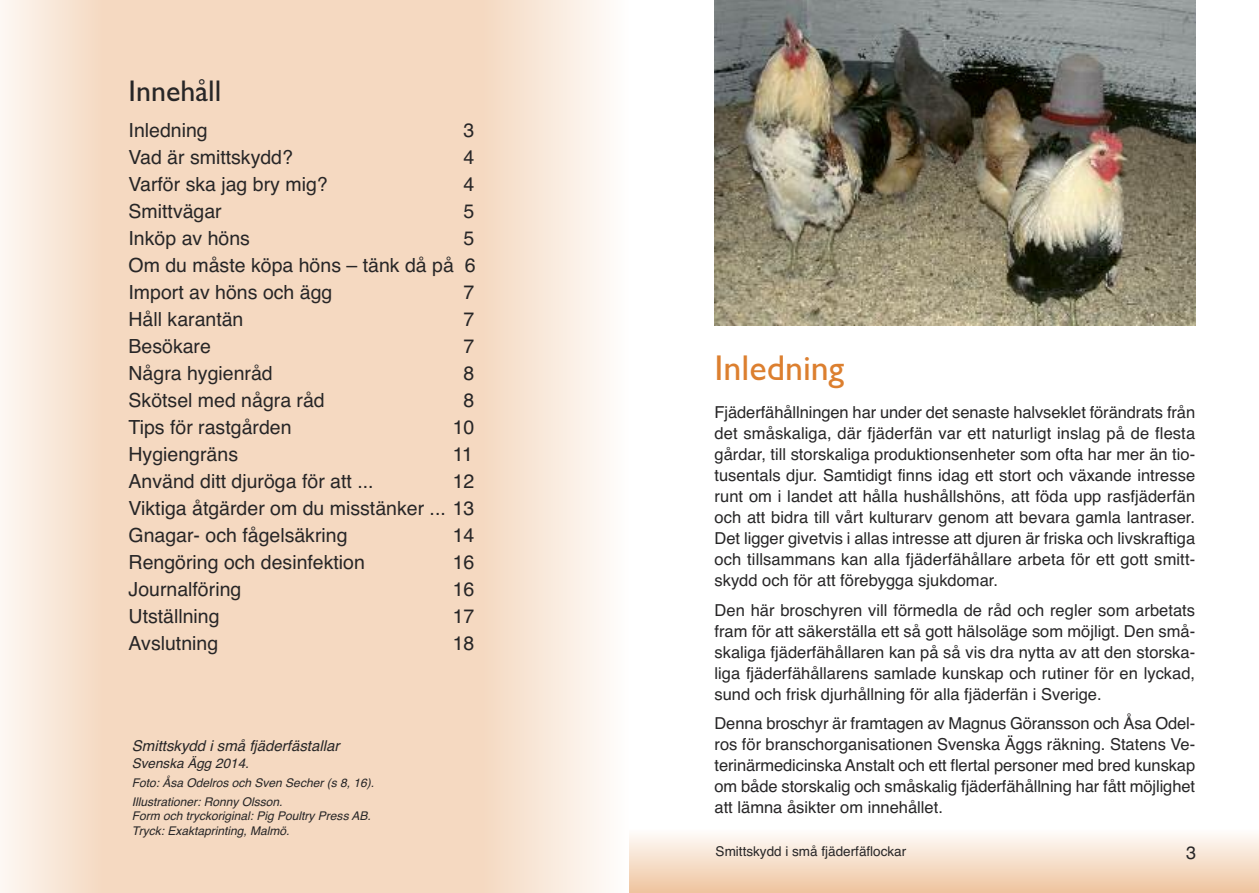
<style>
.page{position:relative;width:1259px;height:893px;background:#fff}
.page>*{position:absolute;margin:0;border:0;box-sizing:border-box;transform-origin:0 0}
.t1{font:36px "Gill Sans";color:#dc7f2f}
.t2{font:30px "Gill Sans";color:#272627}
.t3{font:19.5px/27px "Helvetica";color:#272627;text-align:justify}
.t4{font:18px "Helvetica";color:#272627}
.t5{font:16.5px/21px "Helvetica";color:#272627;text-align:justify}
.t6{font:italic 15px "Helvetica";color:#272627}
.t7{font:13.5px "Helvetica";color:#272627}
.t8{font:italic 13.5px "Helvetica";color:#272627}
.t9{font:italic 12px/18.6px "Helvetica";color:#272627}
</style>
<div class="page">
<div style="left:102px;top:0;width:385px;height:893px;background:#f5d9c1"></div>
<div style="left:482px;top:0;width:147px;height:893px;background:linear-gradient(to right,#f5d9c1,#fffefe)"></div>
<div style="left:0;top:0;width:102px;height:893px;background:linear-gradient(to right,#fdf8f4,#f5dac2)"></div>
<div style="left:629px;top:829px;width:630px;height:64px;background:linear-gradient(to bottom,#fffdfc,#efc49f)"></div>
<img style="left:714px;top:0;width:481px;height:325px">
<h2 class="t2" style="left:129px;top:74px;width:94px">Innehåll</h2>
<p class="t3" style="left:129px;top:117px;width:81px">Inledning</p>
<p class="t3" style="left:463px;top:117px;width:12px">3</p>
<p class="t3" style="left:129px;top:144px;width:166px">Vad är smittskydd?</p>
<p class="t3" style="left:463px;top:144px;width:12px">4</p>
<p class="t3" style="left:129px;top:171px;width:201px">Varför ska jag bry mig?</p>
<p class="t3" style="left:463px;top:171px;width:12px">4</p>
<p class="t3" style="left:129px;top:198px;width:95px">Smittvägar</p>
<p class="t3" style="left:463px;top:198px;width:12px">5</p>
<p class="t3" style="left:129px;top:225px;width:123px">Inköp av höns</p>
<p class="t3" style="left:129px;top:225px;width:348px;text-indent:335px">5<br>Om du måste köpa höns – tänk då på 6<br>Import av höns och ägg</p>
<p class="t3" style="left:463px;top:279px;width:12px">7</p>
<p class="t3" style="left:129px;top:306px;width:116px">Håll karantän</p>
<p class="t3" style="left:463px;top:306px;width:12px">7</p>
<p class="t3" style="left:129px;top:333px;width:84px">Besökare</p>
<p class="t3" style="left:463px;top:333px;width:12px">7</p>
<p class="t3" style="left:129px;top:360px;width:146px">Några hygienråd</p>
<p class="t3" style="left:463px;top:360px;width:12px">8</p>
<p class="t3" style="left:129px;top:387px;width:198px">Skötsel med några råd</p>
<p class="t3" style="left:463px;top:387px;width:12px">8</p>
<p class="t3" style="left:129px;top:414px;width:164px">Tips för rastgården</p>
<p class="t3" style="left:453px;top:414px;width:23px">10</p>
<p class="t3" style="left:129px;top:441px;width:111px">Hygiengräns</p>
<p class="t3" style="left:453px;top:441px;width:22px">11</p>
<p class="t3" style="left:129px;top:468px;width:246px">Använd ditt djuröga för att ...</p>
<p class="t3" style="left:129px;top:468px;width:347px;text-indent:324px">12<br>Viktiga åtgärder om du misstänker ... 13<br>Gnagar- och fågelsäkring</p>
<p class="t3" style="left:453px;top:522px;width:23px">14</p>
<p class="t3" style="left:129px;top:549px;width:238px">Rengöring och desinfektion</p>
<p class="t3" style="left:453px;top:549px;width:23px">16</p>
<p class="t3" style="left:129px;top:576px;width:114px">Journalföring</p>
<p class="t3" style="left:453px;top:576px;width:23px">16</p>
<p class="t3" style="left:129px;top:603px;width:93px">Utställning</p>
<p class="t3" style="left:453px;top:603px;width:23px">17</p>
<p class="t3" style="left:129px;top:630px;width:91px">Avslutning</p>
<p class="t3" style="left:453px;top:630px;width:23px">18</p>
<p class="t6" style="left:132px;top:737px;width:209px">Smittskydd i små fjäderfästallar</p>
<p class="t8" style="left:132px;top:755px;width:119px">Svenska Ägg 2014.</p>
<p class="t9" style="left:132px;top:774px;width:244px">Foto: Åsa Odelros och Sven Secher (s 8, 16).<br>Illustrationer: Ronny Olsson.</p>
<p class="t9" style="left:132px;top:809px;width:240px;line-height:14.4px">Form och tryckoriginal: Pig Poultry Press AB.<br>Tryck: Exaktaprinting, Malmö.</p>
<h1 class="t1" style="left:714px;top:346px;width:131px">Inledning</h1>
<p class="t5" style="left:714px;top:402px;width:482px">Fjäderfähållningen har under det senaste halvseklet förändrats från det småskaliga, där fjäderfän var ett naturligt inslag på de flesta gårdar, till storskaliga produktionsenheter som ofta har mer än tio&shy;tusentals djur. Samtidigt finns idag ett stort och växande intresse runt om i landet att hålla hushållshöns, att föda upp rasfjäderfän och att bidra till vårt kulturarv genom att bevara gamla lantraser.<br>Det ligger givetvis i allas intresse att djuren är friska och livskraftiga och tillsammans kan alla fjäderfähållare arbeta för ett gott smitt&shy;skydd och för att förebygga sjukdomar.</p>
<p class="t5" style="left:714px;top:599px;width:482px">Den här broschyren vill förmedla de råd och regler som arbetats fram för att säkerställa ett så gott hälsoläge som möjligt. Den små&shy;skaliga fjäderfähållaren kan på så vis dra nytta av att den storska&shy;liga fjäderfähållarens samlade kunskap och rutiner för en lyckad, sund och frisk djurhållning för alla fjäderfän i Sverige.</p>
<p class="t5" style="left:714px;top:713px;width:482px">Denna broschyr är framtagen av Magnus Göransson och Åsa Odel&shy;ros för branschorganisationen Svenska Äggs räkning. Statens Ve&shy;terinärmedicinska Anstalt och ett flertal personer med bred kunskap om både storskalig och småskalig fjäderfähållning har fått möjlighet att lämna åsikter om innehållet.</p>
<p class="t7" style="left:715px;top:843px;width:192px">Smittskydd i små fjäderfäflockar</p>
<p class="t4" style="left:1186px;top:842px;width:12px">3</p>
</div>
